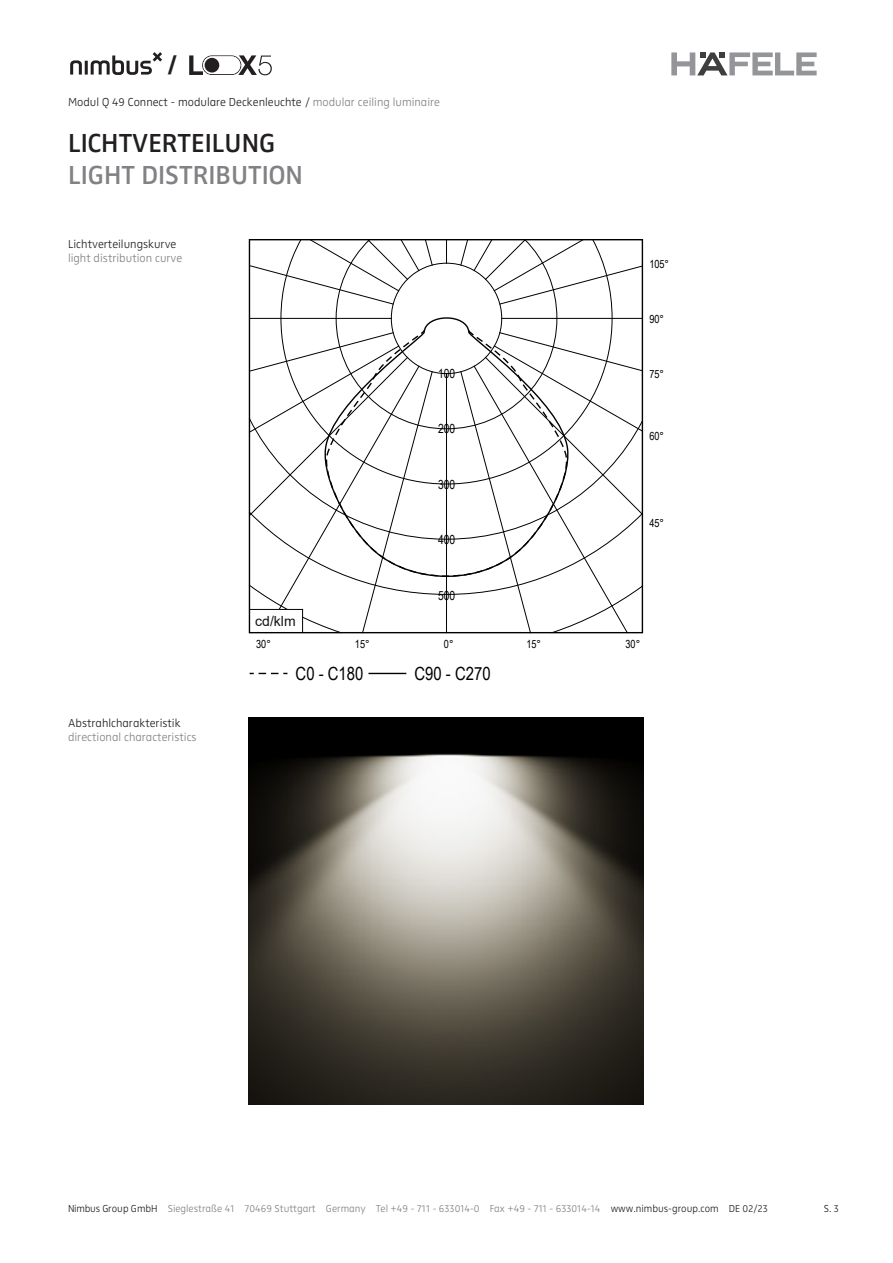
<style>
.page{position:relative;width:893px;height:1263px;background:#fff}
.page>*{position:absolute;margin:0;border:0;box-sizing:border-box;transform-origin:0 0}
.t1{font:27px "Zwo Semi Bold LF Plain Alt";color:#808285}
.Zwo_Semi_Bold_LF_18{font:27px "Zwo Semi Bold LF Plain Alt";color:#231f20}
.t2{font:700 25.5px "Helvetica";color:#231f20}
.t3{font:18.15px "Arial Narrow";color:#000001}
.t4{font:13.95px "Arial";color:#111416}
.t5{font:12.6px "Arial Narrow";color:#000001}
.Zwo_Light_LF_8_pt_9{font:12px "Zwo Light LF Plain Alt";color:#231f20}
.Zwo_Light_LF_8_pt_9-2{font:12px "Zwo Light LF Plain Alt";color:#808285}
.t6{font:11.25px "Arial Narrow";color:#000001}
.t7{font:10.5px "Zwo Light LF Plain Alt";color:#808285}
.t8{font:10.5px "Zwo Light LF Plain Alt";color:#231f20}
.s1{color:#808285}
.s2{color:#231f20}
</style>
<div class="page">
<svg style="left:671px;top:52px;width:146px;height:23px"></svg>
<svg style="left:70px;top:52px;width:92px;height:23px"></svg>
<svg style="left:189px;top:55px;width:83px;height:20px"></svg>
<div style="left:205px;top:58px;width:14px;height:15px;background:#231f20;border-radius:50%"></div>
<svg style="left:259px;top:673px;width:28px;height:1px"></svg>
<hr style="left:369px;top:673px;width:37px;height:1px;background:#000001">
<svg style="left:251px;top:241px;width:390px;height:390px"></svg>
<div style="left:249px;top:239px;width:394px;height:394px;border:1px solid #000001"></div>
<svg style="left:320px;top:313px;width:251px;height:265px"></svg>
<img style="left:249px;top:717px;width:394px;height:388px">
<h2 class="t2" style="left:169px;top:49px;width:9px">/</h2>
<p class="Zwo_Light_LF_8_pt_9" style="left:68px;top:94px;width:374px">Modul Q 49 Connect - modulare Deckenleuchte / <span class="s1">modular ceiling luminaire</span></p>
<p class="t3" style="left:139px;top:85px;width:171px">LVK Modul Q 49 Connect</p>
<p class="Zwo_Semi_Bold_LF_18" style="left:68px;top:127px;width:209px">LICHTVERTEILUNG</p>
<p class="t1" style="left:68px;top:159px;width:236px">LIGHT DISTRIBUTION</p>
<p class="Zwo_Light_LF_8_pt_9" style="left:68px;top:237px;width:110px">Lichtverteilungskurve</p>
<p class="Zwo_Light_LF_8_pt_9-2" style="left:68px;top:251px;width:116px">light distribution curve</p>
<p class="Zwo_Light_LF_8_pt_9" style="left:68px;top:715px;width:114px">Abstrahlcharakteristik</p>
<p class="Zwo_Light_LF_8_pt_9-2" style="left:68px;top:730px;width:130px">directional characteristics</p>
<p class="t5" style="left:438px;top:364px;width:19px">100</p>
<p class="t5" style="left:438px;top:420px;width:19px">200</p>
<p class="t5" style="left:438px;top:475px;width:19px">300</p>
<p class="t5" style="left:438px;top:530px;width:19px">400</p>
<p class="t6" style="left:649px;top:256px;width:21px">105°</p>
<p class="t6" style="left:649px;top:310px;width:16px">90°</p>
<p class="t6" style="left:649px;top:366px;width:16px">75°</p>
<p class="t6" style="left:649px;top:427px;width:16px">60°</p>
<p class="t6" style="left:649px;top:515px;width:16px">45°</p>
<p class="t4" style="left:255px;top:611px;width:42px">cd/klm</p>
<p class="t5" style="left:438px;top:586px;width:19px">500</p>
<p class="t6" style="left:256px;top:635px;width:16px">30°</p>
<p class="t6" style="left:355px;top:635px;width:16px">15°</p>
<p class="t6" style="left:444px;top:635px;width:11px">0°</p>
<p class="t6" style="left:526px;top:635px;width:16px">15°</p>
<p class="t6" style="left:625px;top:635px;width:16px">30°</p>
<p class="t3" style="left:296px;top:660px;width:69px">C0 - C180</p>
<p class="t3" style="left:414px;top:660px;width:78px">C90 - C270</p>
<p class="t7" style="left:68px;top:1203px;width:701px"><span class="s2">Nimbus Group GmbH</span> Sieglestraße 41 70469 Stuttgart Germany Tel +49 - 711 - 633014-0 Fax +49 - 711 - 633014-14 <span class="s2">www.nimbus-group.com DE 02/23</span></p>
<p class="t8" style="left:824px;top:1203px;width:17px">S. 3</p>
</div>
